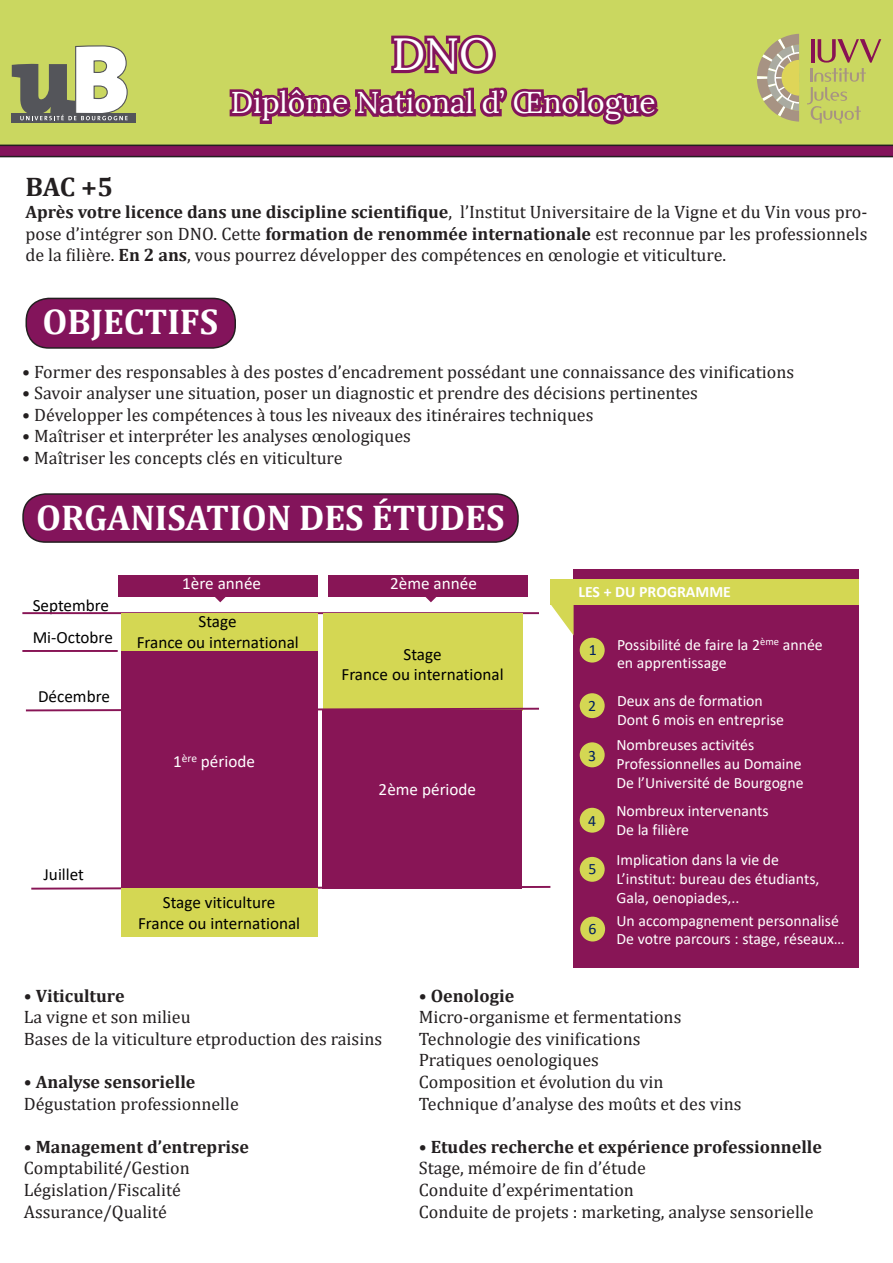
<style>
.page{position:relative;width:893px;height:1263px;background:#fff}
.page>*{position:absolute;margin:0;border:0;box-sizing:border-box;transform-origin:0 0}
.t1{font:45px "Lora";color:#fff}
.t2{font:700 36px "Cambria";color:#fff}
.t3{font:30px "Lora";color:#fff}
.t4{font:700 27px "Cambria";color:#231f20}
.t5{font:18px/21.6px "Cambria";color:#231f20;text-align:justify}
.t6{font:700 18px "Cambria";color:#231f20}
.t7{font:17.1px/20.5px "Calibri";color:#000;text-align:center}
.t8{font:17.1px "Calibri";color:#fff}
.t9{font:15.75px/18.9px "Calibri";color:#fff}
.t10{font:700 15.75px "Calibri";color:#fff}
.t11{font:15.75px "Calibri";color:#002060}
.s1{font-weight:700}
</style>
<div class="page">
<div style="left:0;top:0;width:893px;height:145px;background:#cad760"></div>
<svg style="left:225px;top:26px;width:437px;height:103px;background:#b7a35e"></svg>
<svg style="left:12px;top:113px;width:124px;height:10px"></svg>
<svg style="left:12px;top:45px;width:116px;height:75px"></svg>
<svg style="left:807px;top:39px;width:74px;height:85px;background:#c0be62"></svg>
<svg style="left:757px;top:34px;width:44px;height:88px;background:#bfba84"></svg>
<svg style="left:0;top:145px;width:893px;height:12px;background:#70154f"></svg>
<div style="left:26px;top:298px;width:209px;height:50px;background:#83145b;border-radius:22px"></div>
<div style="left:26px;top:298px;width:210px;height:51px;border:2px solid #231f20;border-radius:22px"></div>
<div style="left:23px;top:494px;width:495px;height:48px;background:#83145b;border-radius:22px"></div>
<div style="left:22px;top:493px;width:497px;height:50px;border:2px solid #231f20;border-radius:22px"></div>
<div style="left:574px;top:569px;width:285px;height:398px;background:#881556"></div>
<div style="left:550px;top:579px;width:309px;height:25px;background:#d4d753"></div>
<svg style="left:550px;top:604px;width:24px;height:31px"></svg>
<div style="left:580px;top:638px;width:25px;height:24px;background:#d4d753;border-radius:50%"></div>
<div style="left:580px;top:693px;width:25px;height:25px;background:#d4d753;border-radius:50%"></div>
<div style="left:580px;top:742px;width:25px;height:25px;background:#d4d753;border-radius:50%"></div>
<div style="left:580px;top:808px;width:25px;height:25px;background:#d4d753;border-radius:50%"></div>
<div style="left:580px;top:857px;width:25px;height:25px;background:#d4d753;border-radius:50%"></div>
<div style="left:580px;top:917px;width:25px;height:24px;background:#d4d753;border-radius:50%"></div>
<div style="left:118px;top:575px;width:199px;height:22px;background:#881556"></div>
<svg style="left:215px;top:597px;width:11px;height:5px"></svg>
<div style="left:328px;top:575px;width:200px;height:22px;background:#881556"></div>
<svg style="left:425px;top:597px;width:11px;height:5px"></svg>
<hr style="left:22px;top:612px;width:517px;height:2px;background:#881556">
<div style="left:121px;top:613px;width:196px;height:38px;background:#d4d753"></div>
<div style="left:323px;top:613px;width:200px;height:97px;background:#d4d753"></div>
<hr style="left:22px;top:650px;width:96px;height:2px;background:#881556">
<svg style="left:25px;top:707px;width:514px;height:5px"></svg>
<div style="left:121px;top:651px;width:196px;height:237px;background:#881556"></div>
<div style="left:322px;top:710px;width:200px;height:178px;background:#881556"></div>
<svg style="left:31px;top:885px;width:519px;height:5px"></svg>
<div style="left:121px;top:888px;width:196px;height:49px;background:#d4d753"></div>
<p class="t1" style="left:392px;top:27px;width:105px">DNO</p>
<p class="t3" style="left:231px;top:84px;width:426px">Diplôme National d’ Œnologue</p>
<p class="t4" style="left:26px;top:168px;width:89px">BAC +5</p>
<p class="t5" style="left:26px;top:201px;width:843px"><span class="s1">Après votre licence dans une discipline scientifique</span>, l’Institut Universitaire de la Vigne et du Vin vous pro&shy;pose d’intégrer son DNO. Cette <span class="s1">formation de renommée internationale</span> est reconnue par les professionnels de la filière. <span class="s1">En 2 ans</span>, vous pourrez développer des compétences en œnologie et viticulture.</p>
<p class="t2" style="left:43px;top:296px;width:177px">OBJECTIFS</p>
<p class="t5" style="left:22px;top:361px;width:773px">• Former des responsables à des postes d’encadrement possédant une connaissance des vinifications</p>
<p class="t5" style="left:22px;top:382px;width:677px">• Savoir analyser une situation, poser un diagnostic et prendre des décisions pertinentes</p>
<p class="t5" style="left:22px;top:404px;width:573px">• Développer les compétences à tous les niveaux des itinéraires techniques</p>
<p class="t5" style="left:22px;top:425px;width:390px">• Maîtriser et interpréter les analyses œnologiques</p>
<p class="t5" style="left:22px;top:447px;width:322px">• Maîtriser les concepts clés en viticulture</p>
<p class="t2" style="left:36px;top:492px;width:470px">ORGANISATION DES ÉTUDES</p>
<p class="t7" style="left:33px;top:594px;width:78px">Septembre</p>
<p class="t8" style="left:182px;top:572px;width:80px">1ère année</p>
<p class="t8" style="left:390px;top:572px;width:88px">2ème année</p>
<p class="t7" style="left:199px;top:611px;width:40px">Stage</p>
<p class="t7" style="left:33px;top:626px;width:82px">Mi-Octobre</p>
<p class="t7" style="left:137px;top:631px;width:164px">France ou international</p>
<p class="t7" style="left:38px;top:686px;width:73px">Décembre</p>
<p class="t8" style="left:173px;top:749px;width:83px">1<sup>ère</sup> période</p>
<p class="t7" style="left:44px;top:864px;width:42px">Juillet</p>
<p class="t7" style="left:138px;top:892px;width:164px">Stage viticulture<br>France ou international</p>
<p class="t7" style="left:341px;top:643px;width:164px">Stage<br>France ou international</p>
<p class="t8" style="left:379px;top:777px;width:99px">2ème période</p>
<p class="t10" style="left:578px;top:580px;width:154px">LES + DU PROGRAMME</p>
<p class="t11" style="left:589px;top:639px;width:10px">1</p>
<p class="t11" style="left:588px;top:695px;width:10px">2</p>
<p class="t11" style="left:588px;top:745px;width:10px">3</p>
<p class="t11" style="left:588px;top:809px;width:10px">4</p>
<p class="t11" style="left:588px;top:858px;width:10px">5</p>
<p class="t9" style="left:617px;top:634px;width:207px">Possibilité de faire la 2<sup>ème</sup> année en apprentissage</p>
<p class="t9" style="left:617px;top:690px;width:169px">Deux ans de formation<br>Dont 6 mois en entreprise</p>
<p class="t9" style="left:616px;top:735px;width:189px">Nombreuses activités<br>Professionnelles au Domaine<br>De l’Université de Bourgogne</p>
<p class="t9" style="left:616px;top:801px;width:154px">Nombreux intervenants<br>De la filière</p>
<p class="t9" style="left:616px;top:850px;width:205px">Implication dans la vie de<br>L’institut: bureau des étudiants,<br>Gala, oenopiades,..</p>
<p class="t11" style="left:589px;top:918px;width:10px">6</p>
<p class="t9" style="left:616px;top:910px;width:230px">Un accompagnement personnalisé<br>De votre parcours : stage, réseaux…</p>
<p class="t6" style="left:24px;top:983px;width:102px">• Viticulture</p>
<p class="t5" style="left:24px;top:1006px;width:168px">La vigne et son milieu</p>
<p class="t5" style="left:24px;top:1028px;width:360px">Bases de la viticulture etproduction des raisins</p>
<p class="t6" style="left:24px;top:1069px;width:173px">• Analyse sensorielle</p>
<p class="t5" style="left:24px;top:1093px;width:217px">Dégustation professionnelle</p>
<p class="t6" style="left:24px;top:1134px;width:227px">• Management d’entreprise</p>
<p class="t5" style="left:24px;top:1157px;width:168px">Comptabilité/Gestion</p>
<p class="t5" style="left:24px;top:1179px;width:158px">Législation/Fiscalité</p>
<p class="t5" style="left:24px;top:1201px;width:145px">Assurance/Qualité</p>
<p class="t6" style="left:419px;top:983px;width:97px">• Oenologie</p>
<p class="t5" style="left:419px;top:1006px;width:264px">Micro-organisme et fermentations</p>
<p class="t5" style="left:419px;top:1028px;width:223px">Technologie des vinifications</p>
<p class="t5" style="left:419px;top:1049px;width:182px">Pratiques oenologiques</p>
<p class="t5" style="left:419px;top:1071px;width:246px">Composition et évolution du vin</p>
<p class="t5" style="left:419px;top:1093px;width:324px">Technique d’analyse des moûts et des vins</p>
<p class="t6" style="left:419px;top:1134px;width:405px">• Etudes recherche et expérience professionnelle</p>
<p class="t5" style="left:419px;top:1157px;width:229px">Stage, mémoire de fin d’étude</p>
<p class="t5" style="left:419px;top:1179px;width:217px">Conduite d’expérimentation</p>
<p class="t5" style="left:419px;top:1201px;width:396px">Conduite de projets : marketing, analyse sensorielle</p>
</div>
